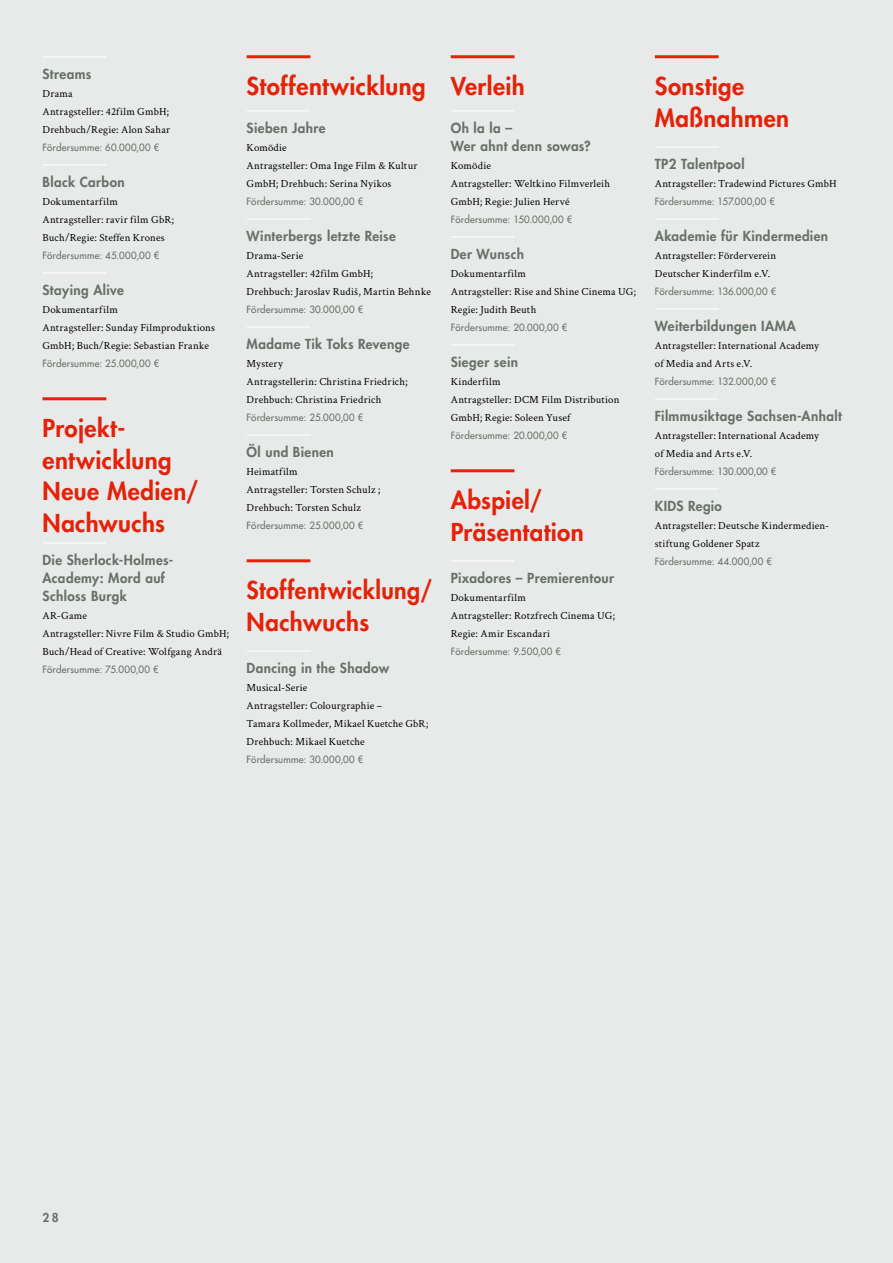
<style>
.page{position:relative;width:893px;height:1263px;background:#e7eae8}
.page>*{position:absolute;margin:0;border:0;box-sizing:border-box;transform-origin:0 0}
.t1{font:800 24px/31.5px "Futura Std";letter-spacing:.02em;color:#e4220a}
.t2{font:800 13.5px/18px "Futura Std";letter-spacing:.03em;color:#677168}
.t3{font:800 12px "Futura Std";color:#677168}
.t4{font:10.8px/18px "Crimson Text";letter-spacing:.02em;color:#000}
.t5{font:500 9.75px "Futura Std";letter-spacing:.02em;color:#677168}
</style>
<div class="page">
<hr style="left:43px;top:57px;width:63px;height:1px;background:#fff">
<hr style="left:43px;top:165px;width:63px;height:1px;background:#fff">
<hr style="left:43px;top:273px;width:63px;height:1px;background:#fff">
<hr style="left:43px;top:397px;width:63px;height:3px;background:#e4220a">
<hr style="left:43px;top:543px;width:63px;height:1px;background:#fff">
<hr style="left:247px;top:55px;width:63px;height:3px;background:#e4220a">
<hr style="left:247px;top:111px;width:63px;height:1px;background:#fff">
<hr style="left:247px;top:219px;width:63px;height:1px;background:#fff">
<hr style="left:247px;top:327px;width:63px;height:1px;background:#fff">
<hr style="left:247px;top:435px;width:63px;height:1px;background:#fff">
<hr style="left:247px;top:559px;width:63px;height:3px;background:#e4220a">
<hr style="left:247px;top:651px;width:63px;height:1px;background:#fff">
<hr style="left:451px;top:55px;width:63px;height:3px;background:#e4220a">
<hr style="left:451px;top:111px;width:63px;height:1px;background:#fff">
<hr style="left:451px;top:237px;width:63px;height:1px;background:#fff">
<hr style="left:451px;top:345px;width:63px;height:1px;background:#fff">
<hr style="left:451px;top:469px;width:63px;height:3px;background:#e4220a">
<hr style="left:451px;top:561px;width:63px;height:1px;background:#fff">
<hr style="left:655px;top:55px;width:64px;height:3px;background:#e4220a">
<hr style="left:655px;top:147px;width:64px;height:1px;background:#fff">
<hr style="left:655px;top:219px;width:64px;height:1px;background:#fff">
<hr style="left:655px;top:309px;width:64px;height:1px;background:#fff">
<hr style="left:655px;top:399px;width:64px;height:1px;background:#fff">
<hr style="left:655px;top:489px;width:64px;height:1px;background:#fff">
<p class="t2" style="left:43px;top:65px;width:50px">Streams</p>
<p class="t4" style="left:43px;top:84px;width:129px">Drama<br>Antragsteller: 42film GmbH;<br>Drehbuch/Regie: Alon Sahar</p>
<p class="t5" style="left:43px;top:141px;width:118px">Fördersumme: 60.000,00 €</p>
<p class="t2" style="left:43px;top:173px;width:84px">Black Carbon</p>
<p class="t4" style="left:43px;top:192px;width:133px">Dokumentarfilm<br>Antragsteller: ravir film GbR;<br>Buch/Regie: Steffen Krones</p>
<p class="t5" style="left:43px;top:249px;width:118px">Fördersumme: 45.000,00 €</p>
<p class="t2" style="left:43px;top:281px;width:83px">Staying Alive</p>
<p class="t4" style="left:43px;top:300px;width:174px">Dokumentarfilm<br>Antragsteller: Sunday Filmproduktions<br>GmbH; Buch/Regie: Sebastian Franke</p>
<p class="t5" style="left:43px;top:357px;width:118px">Fördersumme: 25.000,00 €</p>
<h1 class="t1" style="left:43px;top:412px;width:158px">Projekt&shy;entwicklung<br>Neue Medien/<br>Nachwuchs</h1>
<p class="t2" style="left:43px;top:551px;width:132px">Die Sherlock-Holmes-<br>Academy: Mord auf<br>Schloss Burgk</p>
<p class="t4" style="left:43px;top:606px;width:188px">AR-Game<br>Antragsteller: Nivre Film &amp; Studio GmbH;<br>Buch/Head of Creative: Wolfgang Andrä</p>
<p class="t5" style="left:43px;top:663px;width:118px">Fördersumme: 75.000,00 €</p>
<h1 class="t1" style="left:247px;top:70px;width:181px">Stoffentwicklung</h1>
<p class="t2" style="left:247px;top:119px;width:81px">Sieben Jahre</p>
<p class="t4" style="left:247px;top:138px;width:172px">Komödie<br>Antragsteller: Oma Inge Film &amp; Kultur<br>GmbH; Drehbuch: Serina Nyikos</p>
<p class="t5" style="left:247px;top:195px;width:118px">Fördersumme: 30.000,00 €</p>
<p class="t2" style="left:247px;top:227px;width:151px">Winterbergs letzte Reise</p>
<p class="t4" style="left:247px;top:246px;width:186px">Drama-Serie<br>Antragsteller: 42film GmbH;<br>Drehbuch: Jaroslav Rudiš, Martin Behnke</p>
<p class="t5" style="left:247px;top:303px;width:118px">Fördersumme: 30.000,00 €</p>
<p class="t2" style="left:247px;top:335px;width:164px">Madame Tik Toks Revenge</p>
<p class="t4" style="left:247px;top:354px;width:163px">Mystery<br>Antragstellerin: Christina Friedrich;<br>Drehbuch: Christina Friedrich</p>
<p class="t5" style="left:247px;top:411px;width:118px">Fördersumme: 25.000,00 €</p>
<p class="t2" style="left:247px;top:443px;width:89px">Öl und Bienen</p>
<p class="t4" style="left:247px;top:462px;width:135px">Heimatfilm<br>Antragsteller: Torsten Schulz ;<br>Drehbuch: Torsten Schulz</p>
<p class="t5" style="left:247px;top:519px;width:118px">Fördersumme: 25.000,00 €</p>
<h1 class="t1" style="left:247px;top:574px;width:187px">Stoffentwicklung/<br>Nachwuchs</h1>
<p class="t2" style="left:247px;top:659px;width:144px">Dancing in the Shadow</p>
<p class="t4" style="left:247px;top:678px;width:183px">Musical-Serie<br>Antragsteller: Colourgraphie –<br>Tamara Kollmeder, Mikael Kuetche GbR;<br>Drehbuch: Mikael Kuetche</p>
<p class="t5" style="left:247px;top:753px;width:118px">Fördersumme: 30.000,00 €</p>
<h1 class="t1" style="left:451px;top:70px;width:75px">Verleih</h1>
<p class="t2" style="left:451px;top:119px;width:142px">Oh la la –<br>Wer ahnt denn sowas?</p>
<p class="t4" style="left:451px;top:156px;width:161px">Komödie<br>Antragsteller: Weltkino Filmverleih<br>GmbH; Regie: Julien Hervé</p>
<p class="t5" style="left:451px;top:213px;width:123px">Fördersumme: 150.000,00 €</p>
<p class="t2" style="left:451px;top:245px;width:75px">Der Wunsch</p>
<p class="t4" style="left:451px;top:264px;width:187px">Dokumentarfilm<br>Antragsteller: Rise and Shine Cinema UG;<br>Regie: Judith Beuth</p>
<p class="t5" style="left:451px;top:321px;width:118px">Fördersumme: 20.000,00 €</p>
<p class="t2" style="left:451px;top:353px;width:69px">Sieger sein</p>
<p class="t4" style="left:451px;top:372px;width:170px">Kinderfilm<br>Antragsteller: DCM Film Distribution<br>GmbH; Regie: Soleen Yusef</p>
<p class="t5" style="left:451px;top:429px;width:118px">Fördersumme: 20.000,00 €</p>
<h1 class="t1" style="left:451px;top:484px;width:135px">Abspiel/<br>Präsentation</h1>
<p class="t2" style="left:451px;top:569px;width:165px">Pixadores – Premierentour</p>
<p class="t4" style="left:451px;top:588px;width:166px">Dokumentarfilm<br>Antragsteller: Rotzfrech Cinema UG;<br>Regie: Amir Escandari</p>
<p class="t5" style="left:451px;top:645px;width:112px">Fördersumme: 9.500,00 €</p>
<h1 class="t1" style="left:655px;top:70px;width:136px">Sonstige<br>Maßnahmen</h1>
<p class="t2" style="left:655px;top:155px;width:91px">TP2 Talentpool</p>
<p class="t4" style="left:655px;top:174px;width:183px">Antragsteller: Tradewind Pictures GmbH</p>
<p class="t5" style="left:655px;top:195px;width:122px">Fördersumme: 157.000,00 €</p>
<p class="t2" style="left:655px;top:227px;width:175px">Akademie für Kindermedien</p>
<p class="t4" style="left:655px;top:246px;width:123px">Antragsteller: Förderverein<br>Deutscher Kinderfilm e.V.</p>
<p class="t5" style="left:655px;top:285px;width:123px">Fördersumme: 136.000,00 €</p>
<p class="t2" style="left:655px;top:317px;width:143px">Weiterbildungen IAMA</p>
<p class="t4" style="left:655px;top:336px;width:166px">Antragsteller: International Academy of Media and Arts e.V.</p>
<p class="t5" style="left:655px;top:375px;width:123px">Fördersumme: 132.000,00 €</p>
<p class="t2" style="left:655px;top:407px;width:188px">Filmmusiktage Sachsen-Anhalt</p>
<p class="t4" style="left:655px;top:426px;width:166px">Antragsteller: International Academy of Media and Arts e.V.</p>
<p class="t5" style="left:655px;top:465px;width:123px">Fördersumme: 130.000,00 €</p>
<p class="t2" style="left:655px;top:497px;width:69px">KIDS Regio</p>
<p class="t4" style="left:655px;top:516px;width:176px">Antragsteller: Deutsche Kindermedien&shy;stiftung Goldener Spatz</p>
<p class="t5" style="left:655px;top:555px;width:119px">Fördersumme: 44.000,00 €</p>
<p class="t3" style="left:43px;top:1210px;width:18px">28</p>
</div>
